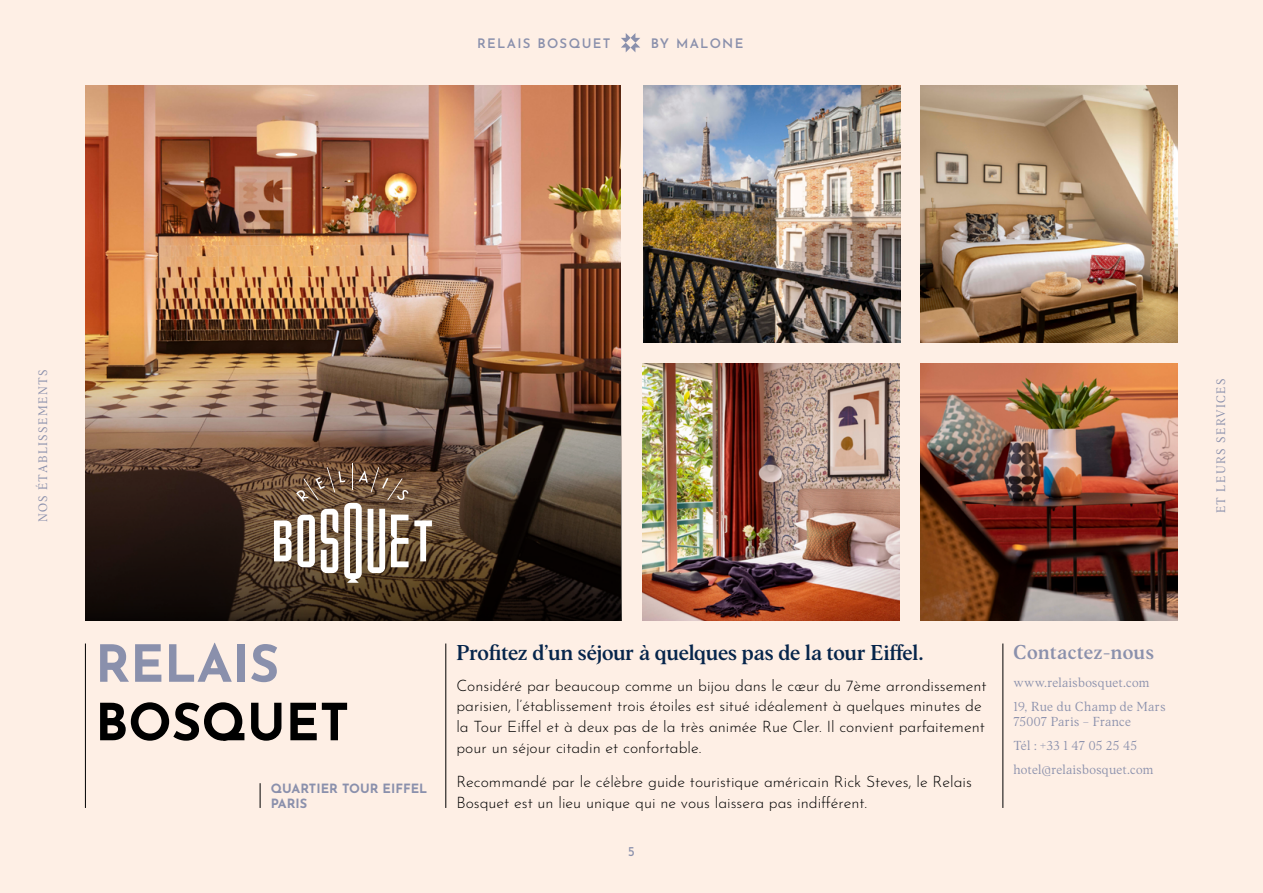
<style>
.page{position:relative;width:1263px;height:893px;background:#feefe5}
.page>*{position:absolute;margin:0;border:0;box-sizing:border-box;transform-origin:0 0}
.t1{font:700 51px "Josefin Sans";color:#000}
.t2{font:700 51px "Josefin Sans";color:#8a90ac}
.t3{font:500 21px "Albra Text";letter-spacing:-.01em;color:#06254b}
.t4{font:500 19.5px "Albra Text";letter-spacing:.015em;color:#8a90ac}
.t5{font:300 15.75px/20.5px "Josefin Sans";color:#000}
.t6{font:13.5px "Josefin Sans";color:#8a90ac}
.t7{font:600 13.2px "Josefin Sans";letter-spacing:.1em;color:#8a90ac}
.t8{font:300 12.75px/23.9px "Albra Text";letter-spacing:.03em;color:#8a90ac}
.t9{font:700 12.75px/15.3px "Josefin Sans";color:#8a90ac}
.t10{font:300 12px "Albra Text";letter-spacing:.115em;color:#8a90ac}
</style>
<div class="page">
<img style="left:85px;top:85px;width:536px;height:238px">
<img style="left:921px;top:364px;width:257px;height:257px">
<img style="left:921px;top:85px;width:257px;height:257px">
<img style="left:643px;top:85px;width:258px;height:257px">
<img style="left:642px;top:364px;width:257px;height:257px">
<hr style="left:85px;top:643px;width:1px;height:165px;background:#000">
<hr style="left:445px;top:643px;width:1px;height:165px;background:#000">
<svg style="left:260px;top:783px;width:1px;height:25px"></svg>
<svg style="left:621px;top:33px;width:19px;height:19px"></svg>
<img style="left:85px;top:323px;width:536px;height:298px">
<svg style="left:274px;top:463px;width:158px;height:120px;background:#8b7866"></svg>
<hr style="left:1002px;top:643px;width:1px;height:165px;background:#000">
<p class="t7" style="left:477px;top:33px;width:135px">RELAIS BOSQUET</p>
<p class="t7" style="left:651px;top:33px;width:94px">BY MALONE</p>
<p class="t10" style="left:34px;top:522px;width:154px;rotate:-90deg">NOS ÉTABLISSEMENTS</p>
<p class="t10" style="left:1212px;top:513px;width:136px;rotate:-90deg">ET LEURS SERVICES</p>
<h1 class="t2" style="left:95px;top:626px;width:185px">RELAIS</h1>
<h1 class="t1" style="left:95px;top:684px;width:256px">BOSQUET</h1>
<p class="t9" style="left:271px;top:779px;width:158px">QUARTIER TOUR EIFFEL<br>PARIS</p>
<h2 class="t3" style="left:456px;top:637px;width:469px">Profitez d’un séjour à quelques pas de la tour Eiffel.</h2>
<p class="t5" style="left:456px;top:674px;width:532px">Considéré par beaucoup comme un bijou dans le cœur du 7ème arrondissement parisien, l’établissement trois étoiles est situé idéalement à quelques minutes de la Tour Eiffel et à deux pas de la très animée Rue Cler. Il convient parfaitement pour un séjour citadin et confortable.</p>
<p class="t5" style="left:456px;top:769px;width:517px;line-height:21.1px">Recommandé par le célèbre guide touristique américain Rick Steves, le Relais<br>Bosquet est un lieu unique qui ne vous laissera pas indifférent.</p>
<p class="t6" style="left:628px;top:841px;width:9px">5</p>
<p class="t4" style="left:1013px;top:638px;width:142px">Contactez-nous</p>
<p class="t8" style="left:1013px;top:670px;width:154px">www.relaisbosquet.com<br>19, Rue du Champ de Mars</p>
<p class="t8" style="left:1013px;top:709px;width:142px">75007 Paris – France<br>Tél : +33 1 47 05 25 45 hotel@relaisbosquet.com</p>
</div>
